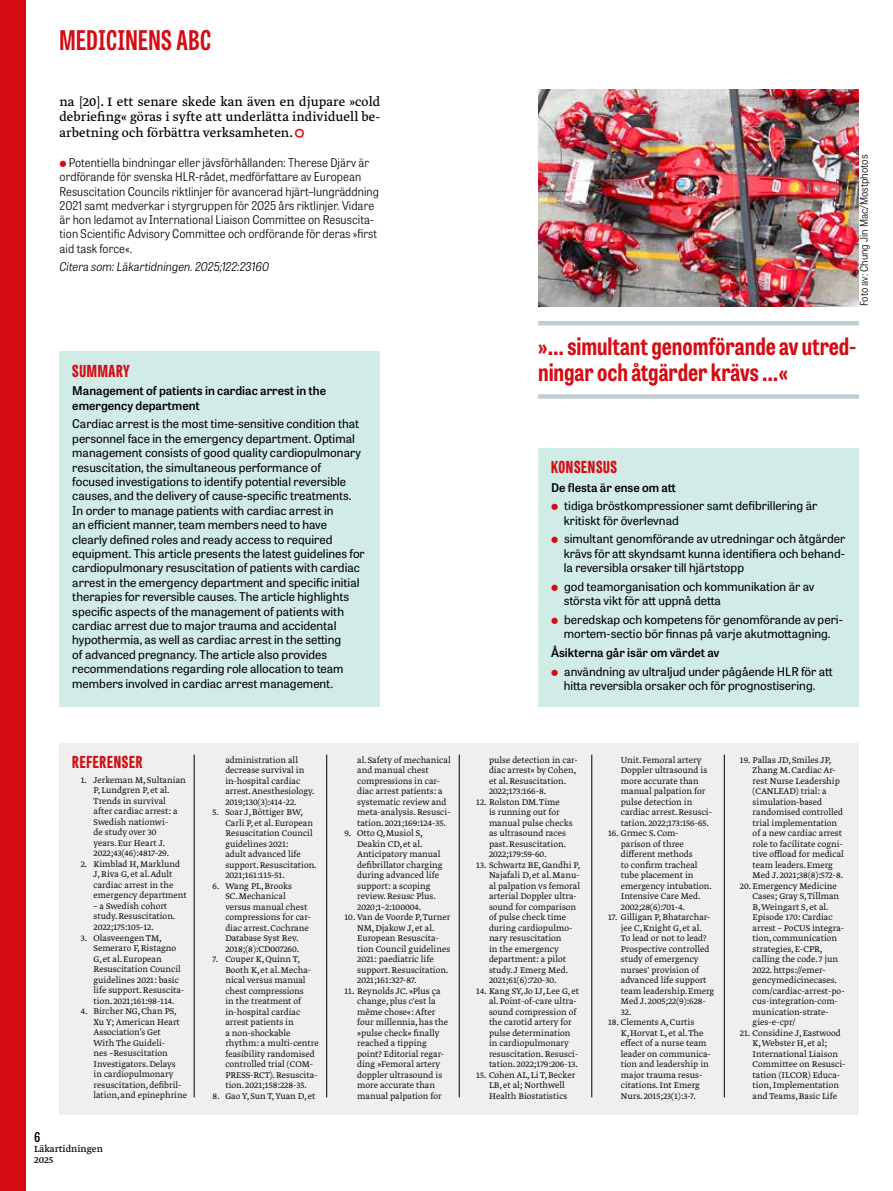
<style>
.page{position:relative;width:893px;height:1191px;background:#fff}
.page>*{position:absolute;margin:0;border:0;box-sizing:border-box;transform-origin:0 0}
.t1{font:700 27px "Tablet Gothic Compressed";letter-spacing:.02em;color:#d50c14}
.t2{font:700 24px "Tablet Gothic Condensed";color:#d50c14}
.t3{font:800 16.5px "Tablet Gothic Compressed";letter-spacing:.045em;color:#d50c14}
.t4{font:14.25px/15.8px "Greta Text Pro Regular Min";color:#000;text-align:justify}
.t5{font:600 13.5px "Tablet Gothic Condensed";color:#000}
.t6{font:12px/14.4px "Tablet Gothic";color:#000}
.t7{font:300 12px/14.2px "Tablet Gothic Narrow";letter-spacing:.005em;color:#000}
.t8{font:600 12px/14.4px "Tablet Gothic";color:#000}
.t9{font:italic 300 12px "Tablet Gothic Narrow";color:#000}
.t10{font:300 10.5px "Tablet Gothic Narrow";color:#000}
.t11{font:10.5px/10.5px "Greta Text Pro";color:#000}
.t12{font:9.75px/10.5px "Greta Text Pro Light Min";color:#000}
.s1{color:#d50c14}
</style>
<div class="page">
<div style="left:0;top:0;width:26px;height:1191px;background:#d50c14"></div>
<div style="left:538px;top:448px;width:321px;height:258px;background:#d1ebe7"></div>
<img style="left:538px;top:89px;width:321px;height:217px">
<hr style="left:538px;top:321px;width:321px;height:4px;background:#c0ced4">
<div style="left:538px;top:394px;width:321px;height:5px;background:#c0ced4"></div>
<div style="left:60px;top:351px;width:320px;height:355px;background:#d1ebe7"></div>
<div style="left:60px;top:743px;width:799px;height:371px;background:#efefef"></div>
<hr style="left:194px;top:754px;width:1px;height:343px;background:#000">
<hr style="left:459px;top:754px;width:1px;height:343px;background:#000">
<hr style="left:326px;top:754px;width:1px;height:343px;background:#000">
<hr style="left:591px;top:754px;width:1px;height:343px;background:#000">
<hr style="left:724px;top:754px;width:1px;height:343px;background:#000">
<h1 class="t1" style="left:60px;top:22px;width:153px">MEDICINENS ABC</h1>
<h3 class="t4" style="left:60px;top:94px;width:322px">na [20]. I ett senare skede kan även en djupare »cold debriefing« göras i syfte att underlätta individuell be&shy;arbetning och förbättra verksamheten. <span class="s1">▲</span></h3>
<p class="t7" style="left:60px;top:155px;width:321px;text-indent:9px">Potentiella bindningar eller jävsförhållanden: Therese Djärv är ordförande för svenska HLR-rådet, medförfattare av European Resuscitation Councils riktlinjer för avancerad hjärt–lungräddning 2021 samt medverkar i styrgruppen för 2025 års riktlinjer. Vidare är hon ledamot av International Liaison Committee on Resuscita&shy;tion Scientific Advisory Committee och ordförande för deras »first aid task force«.</p>
<p class="t9" style="left:60px;top:258px;width:211px">Citera som: Läkartidningen. 2025;122:23160</p>
<p class="t10" style="left:857px;top:306px;width:153px;rotate:-90deg">Foto av: Chung Jin Mac/Mostphotos</p>
<h2 class="t2" style="left:538px;top:330px;width:319px">»… simultant genomförande av utred-</h2>
<h3 class="t3" style="left:72px;top:359px;width:59px">SUMMARY</h3>
<h2 class="t2" style="left:538px;top:356px;width:251px">ningar och åtgärder krävs …«</h2>
<p class="t8" style="left:72px;top:383px;width:255px">Management of patients in cardiac arrest in the emergency department</p>
<p class="t6" style="left:72px;top:416px;width:294px">Cardiac arrest is the most time-sensitive condition that personnel face in the emergency department. Optimal management consists of good quality cardiopulmonary resuscitation, the simultaneous performance of focused investigations to identify potential reversible causes, and the delivery of cause-specific treatments.<br>In order to manage patients with cardiac arrest in<br>an efficient manner, team members need to have clearly defined roles and ready access to required equipment. This article presents the latest guidelines for cardiopulmonary resuscitation of patients with cardiac arrest in the emergency department and specific initial therapies for reversible causes. The article highlights specific aspects of the management of patients with cardiac arrest due to major trauma and accidental hypothermia, as well as cardiac arrest in the setting<br>of advanced pregnancy. The article also provides recommendations regarding role allocation to team members involved in cardiac arrest management.</p>
<h3 class="t3" style="left:551px;top:455px;width:68px">KONSENSUS</h3>
<p class="t8" style="left:551px;top:479px;width:126px">De flesta är ense om att</p>
<p class="t6" style="left:564px;top:498px;width:255px">tidiga bröstkompressioner samt defibrillering är kritiskt för överlevnad</p>
<p class="t6" style="left:564px;top:531px;width:283px;text-align:justify">simultant genomförande av utredningar och åtgärder krävs för att skyndsamt kunna identifiera och behand&shy;la reversibla orsaker till hjärtstopp</p>
<p class="t6" style="left:564px;top:578px;width:252px">god teamorganisation och kommunikation är av största vikt för att uppnå detta</p>
<p class="t6" style="left:564px;top:611px;width:280px">beredskap och kompetens för genomförande av peri&shy;mortem-sectio bör finnas på varje akutmottagning.</p>
<p class="t8" style="left:551px;top:645px;width:170px">Åsikterna går isär om värdet av</p>
<p class="t6" style="left:564px;top:663px;width:270px">användning av ultraljud under pågående HLR för att hitta reversibla orsaker och för prognostisering.</p>
<h3 class="t3" style="left:72px;top:750px;width:72px">REFERENSER</h3>
<p class="t12" style="left:94px;top:775px;width:94px;text-indent:-13px">1. Jerkeman M, Sultanian<br>P, Lundgren P, et al.<br>Trends in survival after cardiac arrest: a<br>Swedish nationwi-<br>de study over 30<br>years. Eur Heart J.<br>2022;43(46):4817-29.</p>
<p class="t12" style="left:94px;top:859px;width:95px;text-indent:-13px">2. Kimblad H, Marklund<br>J, Riva G, et al. Adult cardiac arrest in the emergency department</p>
<p class="t12" style="left:94px;top:901px;width:83px">– a Swedish cohort study. Resuscitation.<br>2022;175:105-12.</p>
<p class="t12" style="left:94px;top:932px;width:92px;text-indent:-13px">3. Olasveengen TM,<br>Semeraro F, Ristagno<br>G, et al. European<br>Resuscitation Council guidelines 2021: basic life support. Resuscita&shy;tion. 2021;161:98-114.</p>
<p class="t12" style="left:94px;top:1006px;width:95px;text-indent:-13px">4. Bircher NG, Chan PS,<br>Xu Y; American Heart<br>Association’s Get<br>With The Guideli-<br>nes –Resuscitation<br>Investigators. Delays<br>in cardiopulmonary resuscitation, defibril&shy;lation, and epinephrine</p>
<h3 class="t5" style="left:34px;top:1127px;width:8px">6</h3>
<p class="t11" style="left:34px;top:1144px;width:70px">Läkartidningen<br>2025</p>
<p class="t12" style="left:225px;top:755px;width:91px">administration all decrease survival in in-hospital cardiac arrest. Anesthesiology.<br>2019;130(3):414-22.</p>
<p class="t12" style="left:225px;top:807px;width:93px;text-indent:-13px">5. Soar J, Böttiger BW,<br>Carli P, et al. European<br>Resuscitation Council guidelines 2021:<br>adult advanced life support. Resuscitation.<br>2021;161:115-51.</p>
<p class="t12" style="left:225px;top:881px;width:87px;text-indent:-13px">6. Wang PL, Brooks<br>SC. Mechanical versus manual chest compressions for car&shy;diac arrest. Cochrane<br>Database Syst Rev.<br>2018;(8):CD007260.</p>
<p class="t12" style="left:225px;top:954px;width:95px;text-indent:-13px">7. Couper K, Quinn T,<br>Booth K, et al. Mecha&shy;nical versus manual chest compressions<br>in the treatment of in-hospital cardiac arrest patients in<br>a non-shockable rhythm: a multi-centre feasibility randomised controlled trial (COM-<br>PRESS-RCT). Resuscita&shy;tion. 2021;158:228-35.</p>
<p class="t12" style="left:213px;top:1091px;width:104px">8. Gao Y, Sun T, Yuan D, et</p>
<p class="t12" style="left:357px;top:755px;width:95px">al. Safety of mechanical and manual chest compressions in car&shy;diac arrest patients: a systematic review and meta-analysis. Resusci&shy;tation. 2021;169:124-35.</p>
<p class="t12" style="left:357px;top:828px;width:87px;text-indent:-13px">9. Otto Q, Musiol S,<br>Deakin CD, et al.<br>Anticipatory manual defibrillator charging during advanced life support: a scoping review. Resusc Plus.<br>2020;1–2:100004.</p>
<p class="t12" style="left:357px;top:912px;width:95px;text-indent:-13px">10. Van de Voorde P, Turner<br>NM, Djakow J, et al.<br>European Resuscita&shy;tion Council guidelines<br>2021: paediatric life support. Resuscitation.<br>2021;161:327-87.</p>
<p class="t12" style="left:357px;top:986px;width:93px;text-indent:-13px">11. Reynolds JC. »Plus ça change, plus c'est la même chose«: After four millennia, has the »pulse check« finally reached a tipping point? Editorial regar&shy;ding »Femoral artery doppler ultrasound is more accurate than manual palpation for</p>
<p class="t12" style="left:489px;top:755px;width:90px">pulse detection in car&shy;diac arrest« by Cohen, et al. Resuscitation.<br>2022;173:166-8.</p>
<p class="t12" style="left:489px;top:797px;width:85px;text-indent:-13px">12. Rolston DM. Time<br>is running out for manual pulse checks as ultrasound races past. Resuscitation.<br>2022;179:59-60.</p>
<p class="t12" style="left:489px;top:860px;width:93px;text-indent:-13px">13. Schwartz BE, Gandhi P,<br>Najafali D, et al. Manu&shy;al palpation vs femoral arterial Doppler ultra&shy;sound for comparison of pulse check time during cardiopulmo&shy;nary resuscitation<br>in the emergency department: a pilot study. J Emerg Med.<br>2021;61(6):720-30.</p>
<p class="t12" style="left:489px;top:986px;width:92px;text-indent:-13px">14. Kang SY, Jo IJ, Lee G, et al. Point-of-care ultra&shy;sound compression of the carotid artery for pulse determination in cardiopulmonary resuscitation. Resusci&shy;tation. 2022;179:206-13.</p>
<p class="t12" style="left:476px;top:1070px;width:101px;text-align:center">15. Cohen AL, Li T, Becker<br>LB, et al; Northwell<br>Health Biostatistics</p>
<p class="t12" style="left:621px;top:755px;width:93px">Unit. Femoral artery<br>Doppler ultrasound is more accurate than manual palpation for pulse detection in cardiac arrest. Resusci&shy;tation. 2022;173:156-65.</p>
<p class="t12" style="left:621px;top:828px;width:93px;text-indent:-13px">16. Grmec S. Com-<br>parison of three different methods<br>to confirm tracheal tube placement in emergency intubation.<br>Intensive Care Med.<br>2002;28(6):701-4.</p>
<p class="t12" style="left:621px;top:912px;width:95px;text-indent:-13px">17. Gilligan P, Bhatarchar&shy;jee C, Knight G, et al.<br>To lead or not to lead?<br>Prospective controlled study of emergency nurses' provision of advanced life support team leadership. Emerg<br>Med J. 2005;22(9):628-<br>32.</p>
<p class="t12" style="left:621px;top:1017px;width:91px;text-indent:-13px">18. Clements A, Curtis<br>K, Horvat L, et al. The effect of a nurse team leader on communica&shy;tion and leadership in major trauma resus&shy;citations. Int Emerg<br>Nurs. 2015;23(1):3-7.</p>
<p class="t12" style="left:753px;top:755px;width:93px;text-indent:-13px">19. Pallas JD, Smiles JP,<br>Zhang M. Cardiac Ar&shy;rest Nurse Leadership (CANLEAD) trial: a simulation-based randomised controlled trial implementation of a new cardiac arrest role to facilitate cogni&shy;tive offload for medical team leaders. Emerg<br>Med J. 2021;38(8):572-8.</p>
<p class="t12" style="left:753px;top:881px;width:94px;text-indent:-13px">20. Emergency Medicine<br>Cases; Gray S, Tillman<br>B, Weingart S, et al.<br>Episode 170: Cardiac arrest – PoCUS integra&shy;tion, communication strategies, E-CPR, calling the code. 7 jun<br>2022. https://emer&shy;gencymedicinecases. com/cardiac-arrest-po&shy;cus-integration-com&shy;munication-strate&shy;gies-e-cpr/</p>
<p class="t12" style="left:753px;top:1028px;width:94px;text-indent:-13px">21. Considine J, Eastwood<br>K, Webster H, et al;<br>International Liaison<br>Committee on Resusci&shy;tation (ILCOR) Educa&shy;tion, Implementation and Teams, Basic Life</p>
</div>
